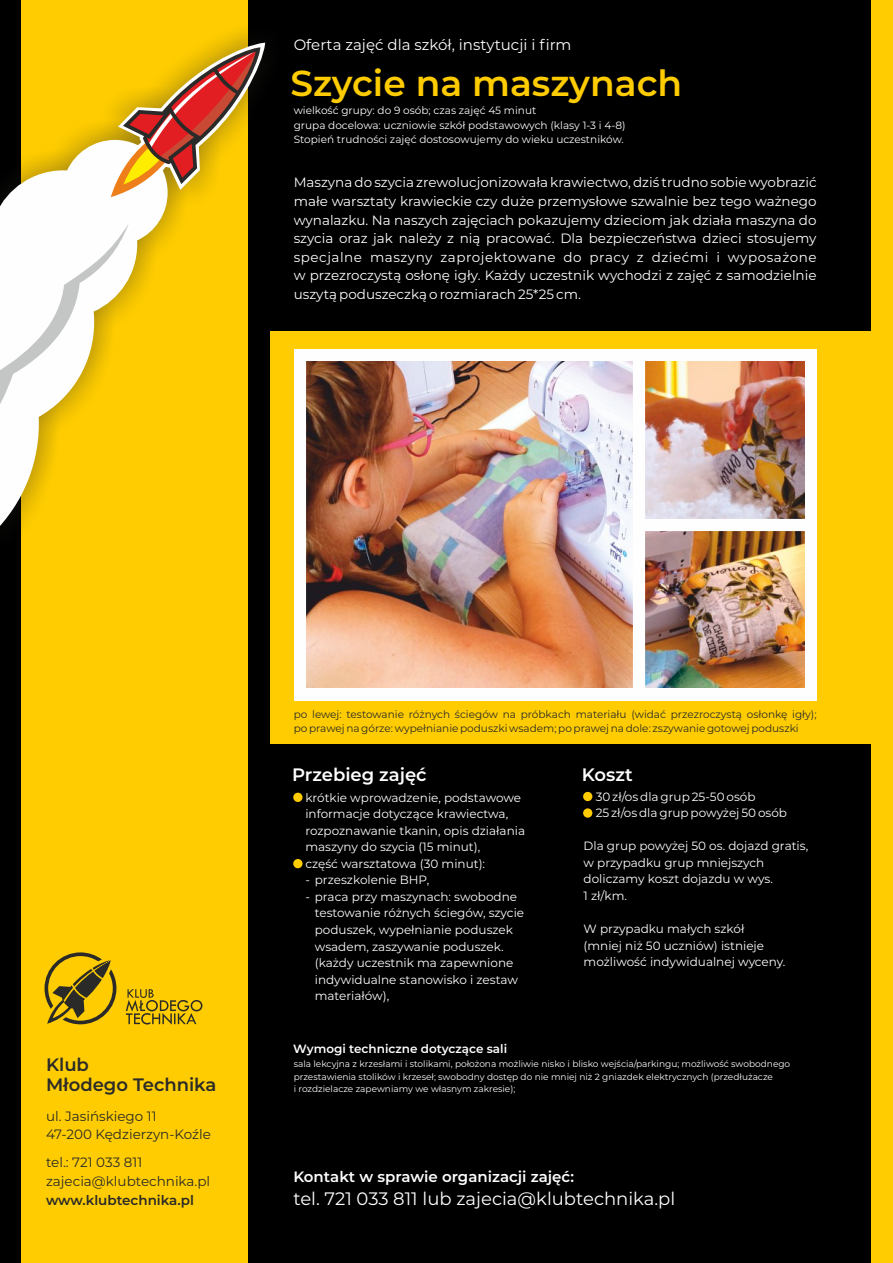
<style>
.page{position:relative;width:893px;height:1263px;background:#000}
.page>*{position:absolute;margin:0;border:0;box-sizing:border-box;transform-origin:0 0}
.t1{font:600 36px "Montserrat";color:#fecc00}
.t2{font:18px "Montserrat";color:#fefefe}
.t3{font:600 18px/20px "Montserrat";color:#2a2a29}
.t4{font:600 18px "Montserrat";color:#fefefe}
.t5{font:15px "Montserrat";color:#fefefe}
.t6{font:600 15px "Montserrat";color:#fefefe}
.t7{font:13.5px/18.6px "Montserrat";color:#fefefe;text-align:justify}
.t8{font:13.5px/18.6px "Montserrat";color:#2a2a29}
.t9{font:600 13.5px "Montserrat";color:#2a2a29}
.t10{font:12px/16.5px "Montserrat";color:#fefefe}
.t11{font:600 12px "Montserrat";color:#fefefe}
.t12{font:10.5px/14.5px "Montserrat";color:#2a2a29}
.t13{font:10.5px/14.5px "Montserrat";color:#fefefe}
.t14{font:9px/12.5px "Montserrat";color:#fefefe}
</style>
<div class="page">
<div style="left:271px;top:331px;width:622px;height:413px;background:#fecc00"></div>
<div style="left:294px;top:349px;width:523px;height:352px;background:#fefefe"></div>
<img style="left:645px;top:362px;width:159px;height:156px">
<img style="left:645px;top:531px;width:159px;height:157px">
<div style="left:21px;top:0;width:227px;height:1263px;background:#fecc00"></div>
<svg style="left:126px;top:989px;width:76px;height:36px"></svg>
<svg style="left:45px;top:952px;width:71px;height:72px"></svg>
<img style="left:72px;top:31px;width:199px;height:528px">
<svg style="left:0;top:140px;width:168px;height:399px"></svg>
<svg style="left:102px;top:41px;width:164px;height:165px"></svg>
<svg style="left:0;top:223px;width:129px;height:203px"></svg>
<div style="left:293px;top:793px;width:10px;height:9px;background:#fecc00;border-radius:50%"></div>
<div style="left:293px;top:859px;width:10px;height:9px;background:#fecc00;border-radius:50%"></div>
<div style="left:583px;top:792px;width:9px;height:9px;background:#fecc00;border-radius:50%"></div>
<div style="left:583px;top:808px;width:9px;height:10px;background:#fecc00;border-radius:50%"></div>
<div style="left:872px;top:0;width:21px;height:1263px;background:#fecc00"></div>
<img style="left:306px;top:362px;width:327px;height:326px">
<p class="t5" style="left:294px;top:35px;width:279px">Oferta zajęć dla szkół, instytucji i firm</p>
<h1 class="t1" style="left:290px;top:61px;width:393px">Szycie na maszynach</h1>
<p class="t13" style="left:294px;top:103px;width:333px">wielkość grupy: do 9 osób; czas zajęć 45 minut<br>grupa docelowa: uczniowie szkół podstawowych (klasy 1-3 i 4-8)<br>Stopień trudności zajęć dostosowujemy do wieku uczestników.</p>
<p class="t7" style="left:294px;top:173px;width:524px">Maszyna do szycia zrewolucjonizowała krawiectwo, dziś trudno sobie wyobrazić małe warsztaty krawieckie czy duże przemysłowe szwalnie bez tego ważnego wynalazku. Na naszych zajęciach pokazujemy dzieciom jak działa maszyna do szycia oraz jak należy z nią pracować. Dla bezpieczeństwa dzieci stosujemy specjalne maszyny zaprojektowane do pracy z dziećmi i wyposażone w przezroczystą osłonę igły. Każdy uczestnik wychodzi z zajęć z samodzielnie uszytą poduszeczką o rozmiarach 25*25 cm.</p>
<h2 class="t3" style="left:46px;top:1055px;width:172px">Klub<br>Młodego Technika</h2>
<p class="t8" style="left:46px;top:1106px;width:166px">ul. Jasińskiego 11<br>47-200 Kędzierzyn-Koźle</p>
<p class="t8" style="left:46px;top:1153px;width:166px">tel.: 721 033 811 zajecia@klubtechnika.pl</p>
<p class="t9" style="left:46px;top:1191px;width:149px">www.klubtechnika.pl</p>
<p class="t12" style="left:294px;top:707px;width:524px">po lewej: testowanie różnych ściegów na próbkach materiału (widać przezroczystą osłonkę igły); po prawej na górze: wypełnianie poduszki wsadem; po prawej na dole: zszywanie gotowej poduszki</p>
<h2 class="t4" style="left:292px;top:764px;width:136px">Przebieg zajęć</h2>
<h2 class="t4" style="left:582px;top:764px;width:52px">Koszt</h2>
<p class="t10" style="left:305px;top:789px;width:221px">krótkie wprowadzenie, podstawowe informacje dotyczące krawiectwa, rozpoznawanie tkanin, opis działania maszyny do szycia (15 minut),<br>część warsztatowa (30 minut):</p>
<p class="t10" style="left:305px;top:872px;width:125px">- przeszkolenie BHP,</p>
<p class="t10" style="left:315px;top:888px;width:211px;text-indent:-9px">- praca przy maszynach: swobodne testowanie różnych ściegów, szycie poduszek, wypełnianie poduszek wsadem, zaszywanie poduszek. (każdy uczestnik ma zapewnione indywidualne stanowisko i zestaw materiałów),</p>
<p class="t11" style="left:293px;top:1041px;width:215px">Wymogi techniczne dotyczące sali</p>
<p class="t10" style="left:596px;top:788px;width:193px">30 zł/os dla grup 25-50 osób<br>25 zł/os dla grup powyżej 50 osób</p>
<p class="t10" style="left:584px;top:838px;width:226px">Dla grup powyżej 50 os. dojazd gratis, w przypadku grup mniejszych doliczamy koszt dojazdu w wys.<br>1 zł/km.</p>
<p class="t10" style="left:584px;top:920px;width:203px">W przypadku małych szkół (mniej niż 50 uczniów) istnieje możliwość indywidualnej wyceny.</p>
<p class="t14" style="left:294px;top:1058px;width:498px">sala lekcyjna z krzesłami i stolikami, położona możliwie nisko i blisko wejścia/parkingu; możliwość swobodnego przestawienia stolików i krzeseł; swobodny dostęp do nie mniej niż 2 gniazdek elektrycznych (przedłużacze<br>i rozdzielacze zapewniamy we własnym zakresie);</p>
<p class="t6" style="left:293px;top:1167px;width:282px">Kontakt w sprawie organizacji zajęć:</p>
<h2 class="t2" style="left:293px;top:1187px;width:383px">tel. 721 033 811 lub zajecia@klubtechnika.pl</h2>
</div>
